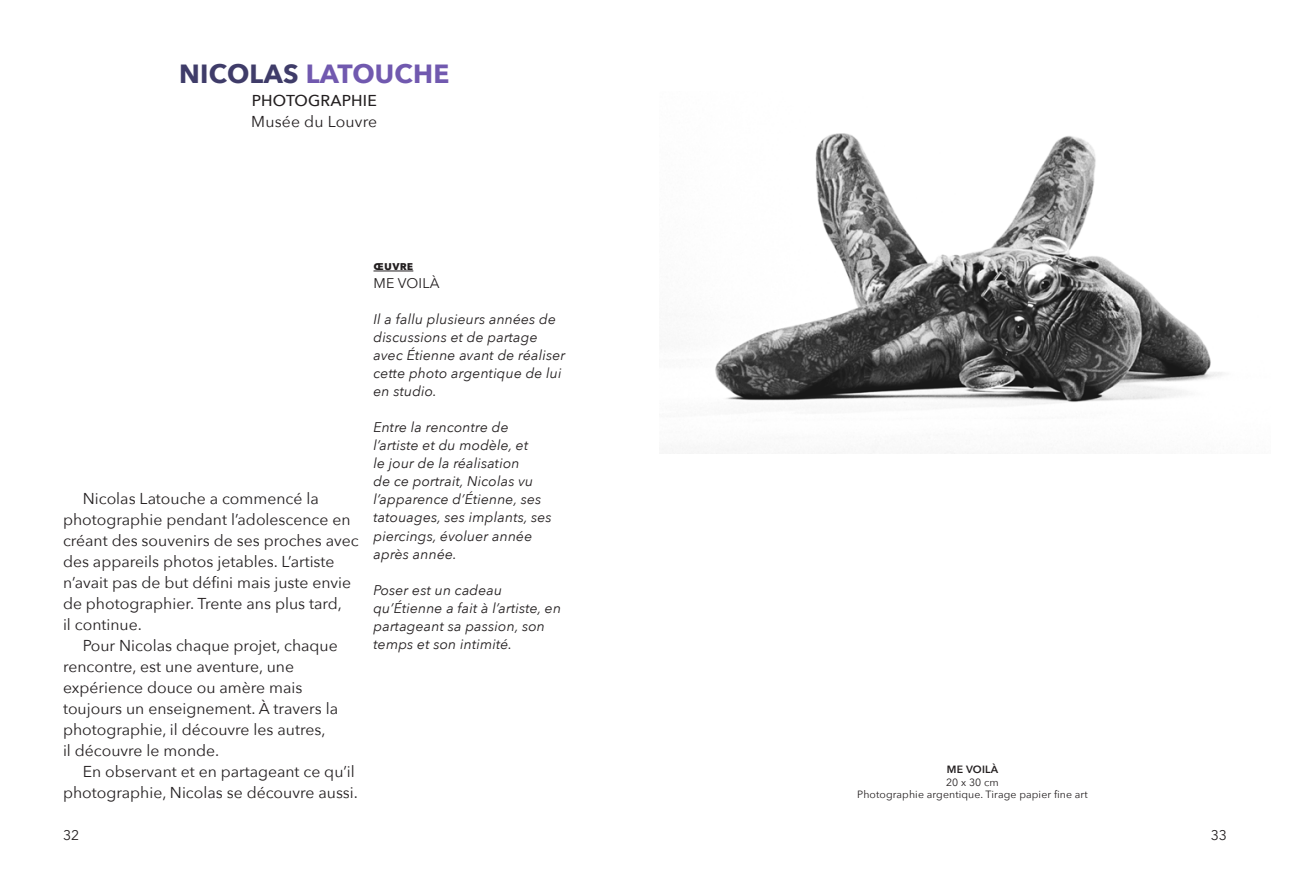
<style>
.page{position:relative;width:1290px;height:893px;background:#fff}
.page>*{position:absolute;margin:0;border:0;box-sizing:border-box;transform-origin:0 0}
.nom_artiste{font:700 26.25px "Avenir Next";letter-spacing:.01em;color:#7159af}
.musee{font:15.75px/21px "Avenir Next";color:#231f20}
.medium{font:500 15.75px "Avenir Next";letter-spacing:.01em;color:#231f20}
.explication_oeuvre{font:italic 14px/18px "Avenir Next";letter-spacing:.01em;color:#231f20}
.explication_oeuvre-2{font:14px "Avenir Next";letter-spacing:.01em;color:#231f20}
.mot_oeuvre{font:700 12.25px "Avenir Next";letter-spacing:.02em;color:#231f20}
.legendes_oeuvre{font:10.5px/12.6px "Avenir Next";letter-spacing:.01em;color:#231f20;text-align:center}
.legendes_oeuvre-2{font:600 10.5px "Avenir Next";letter-spacing:.02em;color:#231f20}
.s1{color:#3f3c69}
</style>
<div class="page">
<hr style="left:373px;top:271px;width:40px;height:1px;background:#231f20">
<img style="left:671px;top:133px;width:551px;height:321px">
<p class="nom_artiste" style="left:179px;top:51px;width:272px"><span class="s1">NICOLAS</span> LATOUCHE</p>
<p class="medium" style="left:252px;top:87px;width:127px">PHOTOGRAPHIE</p>
<p class="musee" style="left:251px;top:110px;width:127px">Musée du Louvre</p>
<p class="mot_oeuvre" style="left:373px;top:255px;width:41px">œuvre</p>
<p class="explication_oeuvre-2" style="left:373px;top:271px;width:67px">ME VOILÀ</p>
<p class="explication_oeuvre" style="left:373px;top:310px;width:193px">Il a fallu plusieurs années de discussions et de partage avec Étienne avant de réaliser cette photo argentique de lui en studio.</p>
<p class="explication_oeuvre" style="left:373px;top:418px;width:180px">Entre la rencontre de l’artiste et du modèle, et<br>le jour de la réalisation<br>de ce portrait, Nicolas vu l’apparence d’Étienne, ses tatouages, ses implants, ses piercings, évoluer année après année.</p>
<p class="explication_oeuvre" style="left:373px;top:580px;width:189px">Poser est un cadeau qu’Étienne a fait à l’artiste, en partageant sa passion, son temps et son intimité.</p>
<p class="musee" style="left:63px;top:487px;width:297px;text-indent:20px">Nicolas Latouche a commencé la photographie pendant l’adolescence en créant des souvenirs de ses proches avec des appareils photos jetables. L’artiste n’avait pas de but défini mais juste envie de photographier. Trente ans plus tard,<br>il continue.</p>
<p class="musee" style="left:63px;top:634px;width:277px;text-indent:20px">Pour Nicolas chaque projet, chaque rencontre, est une aventure, une expérience douce ou amère mais toujours un enseignement. À travers la photographie, il découvre les autres,<br>il découvre le monde.</p>
<p class="musee" style="left:63px;top:760px;width:296px;text-align:right">En observant et en partageant ce qu’il photographie, Nicolas se découvre aussi.</p>
<p class="legendes_oeuvre-2" style="left:947px;top:761px;width:53px">ME VOILÀ</p>
<p class="legendes_oeuvre" style="left:857px;top:775px;width:232px">20 x 30 cm<br>Photographie argentique. Tirage papier fine art</p>
<p class="explication_oeuvre-2" style="left:63px;top:823px;width:18px">32</p>
<p class="explication_oeuvre-2" style="left:1211px;top:823px;width:18px">33</p>
</div>
